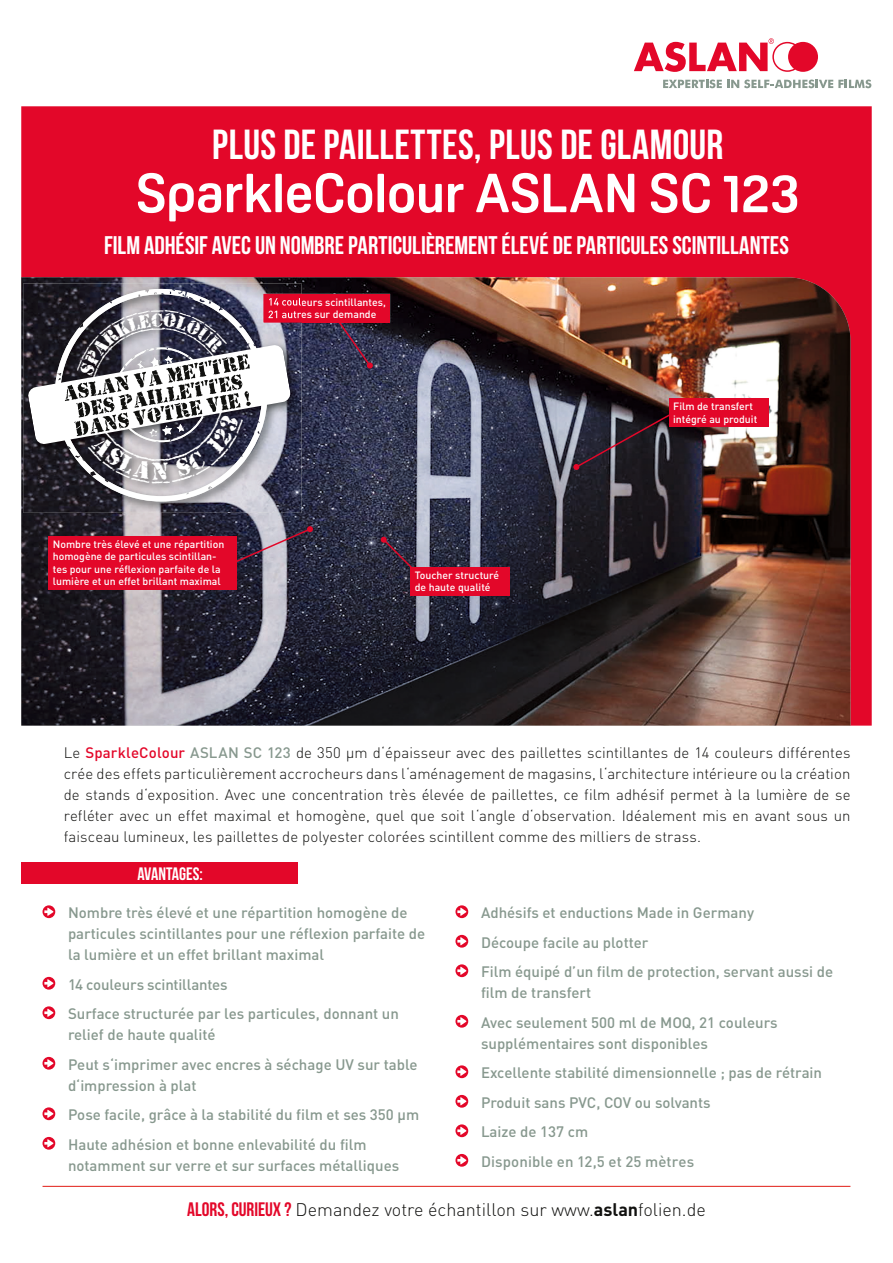
<style>
.page{position:relative;width:893px;height:1263px;background:#fff}
.page>*{position:absolute;margin:0;border:0;box-sizing:border-box;transform-origin:0 0}
.t1{font:700 54px "Oscine";letter-spacing:-.005em;color:#fff}
.t2{font:700 42px "Bebas Neue";letter-spacing:.01em;color:#fff}
.t3{font:700 25.5px "Bebas Neue";color:#fff}
.t4{font:300 18px "DIN Pro";color:#11110f}
.t5{font:700 18px "Bebas Neue";color:#fff}
.t6{font:500 15px/29.5px "DIN Pro";color:#87988e}
.t7{font:300 15px/21px "DIN Pro";letter-spacing:.005em;color:#11110f;text-align:justify}
.t8{font:500 10.5px/12.6px "DIN Pro";color:#fff}
.s1{font-weight:500;color:#e30729}
.s2{font-weight:500;color:#87988e}
.s3{font-family:"Bebas Neue";font-weight:700;font-size:19.5px;color:#e30729}
.s4{font-weight:700}
</style>
<div class="page">
<hr style="left:43px;top:1186px;width:807px;height:1px;background:#e11c15">
<svg style="left:634px;top:38px;width:184px;height:34px"></svg>
<svg style="left:663px;top:80px;width:208px;height:8px"></svg>
<div style="left:21px;top:106px;width:851px;height:620px;background:#e30729"></div>
<img style="left:21px;top:277px;width:829px;height:449px">
<svg style="left:317px;top:292px;width:55px;height:76px;background:#3a324d"></svg>
<div style="left:367px;top:362px;width:6px;height:7px;background:#e30729;border-radius:50%"></div>
<svg style="left:573px;top:410px;width:104px;height:60px;background:#39323c"></svg>
<svg style="left:233px;top:526px;width:80px;height:38px;background:#62596c"></svg>
<svg style="left:382px;top:538px;width:33px;height:33px"></svg>
<svg style="left:380px;top:536px;width:7px;height:7px"></svg>
<div style="left:264px;top:294px;width:126px;height:28px;background:#e30729"></div>
<div style="left:49px;top:536px;width:188px;height:54px;background:#e30729"></div>
<div style="left:669px;top:398px;width:100px;height:29px;background:#e30729"></div>
<div style="left:411px;top:567px;width:99px;height:28px;background:#e30729"></div>
<svg style="left:43px;top:905px;width:12px;height:13px"></svg>
<svg style="left:44px;top:907px;width:9px;height:9px"></svg>
<svg style="left:43px;top:977px;width:12px;height:13px"></svg>
<svg style="left:44px;top:979px;width:9px;height:8px"></svg>
<svg style="left:43px;top:1006px;width:12px;height:13px"></svg>
<svg style="left:44px;top:1008px;width:9px;height:9px"></svg>
<svg style="left:43px;top:1057px;width:12px;height:13px"></svg>
<svg style="left:44px;top:1059px;width:9px;height:8px"></svg>
<svg style="left:43px;top:1107px;width:12px;height:13px"></svg>
<svg style="left:44px;top:1110px;width:9px;height:8px"></svg>
<svg style="left:43px;top:1137px;width:12px;height:13px"></svg>
<svg style="left:44px;top:1139px;width:9px;height:8px"></svg>
<svg style="left:455px;top:905px;width:13px;height:13px"></svg>
<svg style="left:457px;top:907px;width:9px;height:9px"></svg>
<svg style="left:455px;top:935px;width:13px;height:13px"></svg>
<svg style="left:457px;top:937px;width:9px;height:8px"></svg>
<svg style="left:455px;top:964px;width:13px;height:13px"></svg>
<svg style="left:457px;top:966px;width:9px;height:9px"></svg>
<svg style="left:455px;top:1015px;width:13px;height:13px"></svg>
<svg style="left:457px;top:1017px;width:9px;height:8px"></svg>
<svg style="left:455px;top:1065px;width:13px;height:13px"></svg>
<svg style="left:457px;top:1068px;width:9px;height:8px"></svg>
<svg style="left:455px;top:1095px;width:13px;height:13px"></svg>
<svg style="left:457px;top:1097px;width:9px;height:8px"></svg>
<svg style="left:455px;top:1124px;width:13px;height:13px"></svg>
<svg style="left:457px;top:1127px;width:9px;height:8px"></svg>
<svg style="left:455px;top:1154px;width:13px;height:13px"></svg>
<svg style="left:457px;top:1156px;width:9px;height:8px"></svg>
<div style="left:21px;top:863px;width:277px;height:21px;background:#e30729"></div>
<img style="left:23px;top:283px;width:279px;height:230px">
<img style="left:291px;top:294px;width:11px;height:28px">
<img style="left:291px;top:298px;width:11px;height:9px">
<img style="left:291px;top:311px;width:11px;height:7px">
<img style="left:55px;top:494px;width:225px;height:7px">
<svg style="left:28px;top:289px;width:263px;height:205px"></svg>
<h2 class="t2" style="left:212px;top:121px;width:512px">PLUS DE PAILLETTES, PLUS DE GLAMOUR</h2>
<h1 class="t1" style="left:136px;top:163px;width:665px">SparkleColour ASLAN SC 123</h1>
<h3 class="t3" style="left:104px;top:232px;width:686px">FILM ADHÉSIF AVEC UN NOMBRE PARTICULIÈREMENT ÉLEVÉ DE PARTICULES SCINTILLANTES</h3>
<p class="t8" style="left:268px;top:294px;width:119px">14 couleurs scintillantes,<br>21 autres sur demande</p>
<p class="t8" style="left:53px;top:536px;width:173px">Nombre très élevé et une répartition homogène de particules scintillan&shy;tes pour une réflexion parfaite de la lumière et un effet brillant maximal</p>
<p class="t8" style="left:415px;top:567px;width:86px">Toucher structuré de haute qualité</p>
<p class="t8" style="left:673px;top:399px;width:86px">Film de transfert intégré au produit</p>
<p class="t7" style="left:64px;top:740px;width:788px">Le <span class="s1">SparkleColour</span> <span class="s2">ASLAN SC 123</span> de 350 μm d‘épaisseur avec des paillettes scintillantes de 14 couleurs différentes crée des effets particulièrement accrocheurs dans l‘aménagement de magasins, l‘architecture intérieure ou la création de stands d‘exposition. Avec une concentration très élevée de paillettes, ce film adhésif permet à la lumière de se refléter avec un effet maximal et homogène, quel que soit l‘angle d‘observation. Idéalement mis en avant sous un faisceau lumineux, les paillettes de polyester colorées scintillent comme des milliers de strass.</p>
<p class="t5" style="left:137px;top:864px;width:67px">AVANTAGES:</p>
<p class="t6" style="left:68px;top:900px;width:359px;line-height:21px">Nombre très élevé et une répartition homogène de particules scintillantes pour une réflexion parfaite de la lumière et un effet brillant maximal</p>
<p class="t6" style="left:68px;top:968px;width:332px">14 couleurs scintillantes<br>Surface structurée par les particules, donnant un</p>
<p class="t6" style="left:68px;top:1018px;width:351px">relief de haute qualité<br>Peut s‘imprimer avec encres à séchage UV sur table</p>
<p class="t6" style="left:68px;top:1069px;width:353px">d‘impression à plat<br>Pose facile, grâce à la stabilité du film et ses 350 μm<br>Haute adhésion et bonne enlevabilité du film</p>
<p class="t6" style="left:68px;top:1149px;width:333px">notamment sur verre et sur surfaces métalliques</p>
<p class="t6" style="left:481px;top:896px;width:354px">Adhésifs et enductions Made in Germany<br>Découpe facile au plotter<br>Film équipé d’un film de protection, servant aussi de</p>
<p class="t6" style="left:481px;top:976px;width:298px">film de transfert<br>Avec seulement 500 ml de MOQ, 21 couleurs</p>
<p class="t6" style="left:481px;top:1027px;width:343px">supplémentaires sont disponibles<br>Excellente stabilité dimensionnelle ; pas de rétrain Produit sans PVC, COV ou solvants<br>Laize de 137 cm<br>Disponible en 12,5 et 25 mètres</p>
<p class="t4" style="left:187px;top:1195px;width:520px"><span class="s3">ALORS, CURIEUX ?</span> Demandez votre échantillon sur www.<span class="s4">aslan</span>folien.de</p>
</div>
